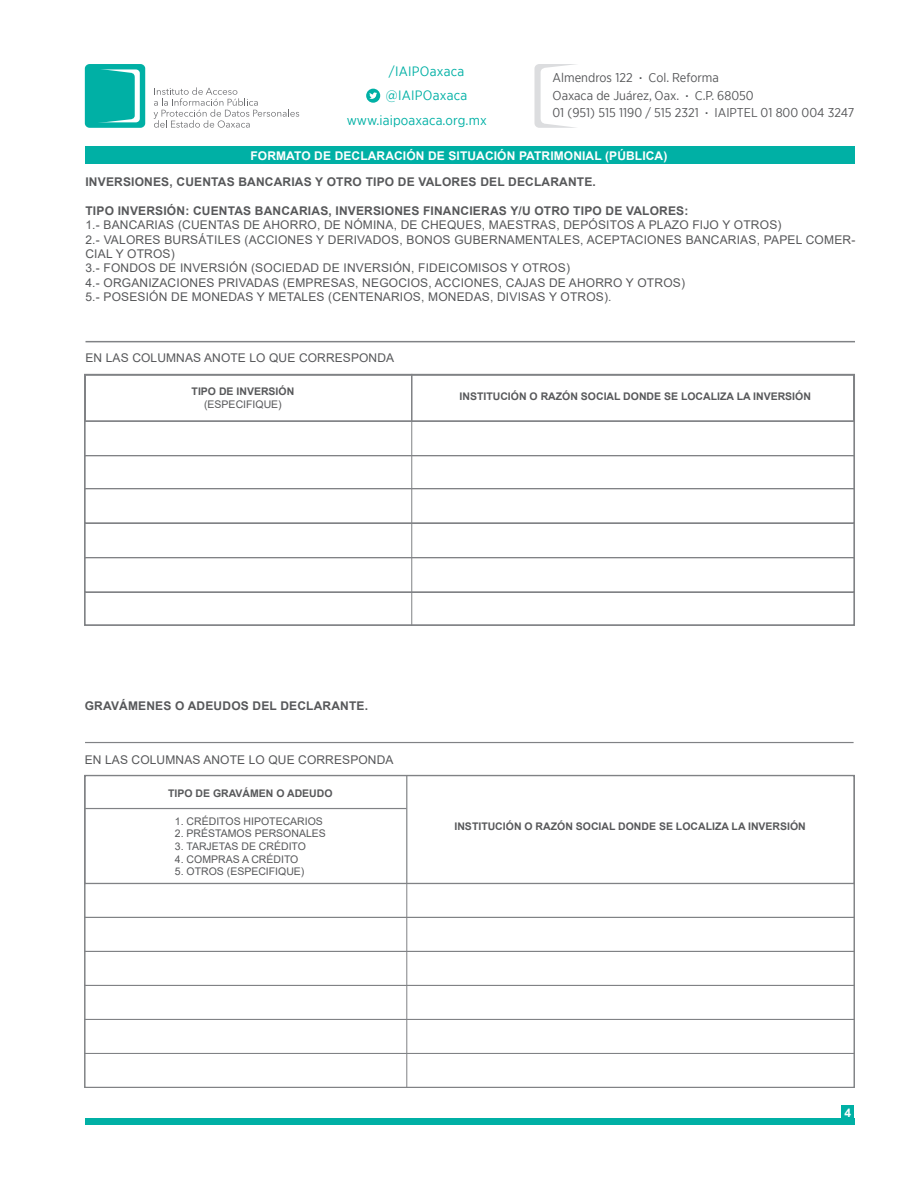
<style>
.page{position:relative;width:918px;height:1188px;background:#fff}
.page>*{position:absolute;margin:0;border:0;box-sizing:border-box;transform-origin:0 0}
.t1{font:13.5px/24.3px "Gotham Narrow";letter-spacing:.015em;color:#00b0a5}
.t2{font:12.75px/17.2px "Gotham Narrow";color:#57585a}
.t3{font:12px/14.4px "Arial";letter-spacing:.015em;color:#57585a}
.t4{font:700 12px "Arial";letter-spacing:.015em;color:#57585a}
.t5{font:700 12px "Arial";letter-spacing:.01em;color:#fff}
.t6{font:700 10.5px/12.6px "Arial";color:#57585a;text-align:center}
.t7{font:10.5px "Arial";color:#57585a}
.s1{font-weight:400}
</style>
<div class="page">
<div style="left:85px;top:64px;width:60px;height:64px;background:#00b0a5;border-radius:5px"></div>
<div style="left:90px;top:69px;width:50px;height:53px;background:#fff;border-radius:4px"></div>
<svg style="left:535px;top:64px;width:41px;height:64px"></svg>
<div style="left:85px;top:146px;width:769px;height:18px;background:#00b0a5"></div>
<svg style="left:154px;top:87px;width:145px;height:41px"></svg>
<div style="left:85px;top:1118px;width:769px;height:6px;background:#00b0a5"></div>
<hr style="left:86px;top:341px;width:769px;height:1px;background:#808285">
<svg style="left:84px;top:373px;width:771px;height:48px"></svg>
<hr style="left:411px;top:374px;width:2px;height:48px;background:#808285">
<svg style="left:84px;top:421px;width:771px;height:205px"></svg>
<hr style="left:412px;top:422px;width:1px;height:204px;background:#808285">
<hr style="left:85px;top:742px;width:769px;height:1px;background:#808285">
<svg style="left:84px;top:774px;width:771px;height:109px"></svg>
<svg style="left:84px;top:883px;width:771px;height:205px"></svg>
<hr style="left:406px;top:776px;width:1px;height:107px;background:#808285">
<hr style="left:407px;top:883px;width:1px;height:204px;background:#808285">
<svg style="left:90px;top:69px;width:45px;height:54px;background:#0eb4aa"></svg>
<svg style="left:366px;top:89px;width:14px;height:14px"></svg>
<div style="left:842px;top:1105px;width:12px;height:19px;background:#00b0a5"></div>
<p class="t1" style="left:389px;top:59px;width:77px">/IAIPOaxaca</p>
<p class="t1" style="left:347px;top:83px;width:142px;text-indent:39px">@IAIPOaxaca www.iaipoaxaca.org.mx</p>
<p class="t5" style="left:250px;top:147px;width:418px">FORMATO DE DECLARACIÓN DE SITUACIÓN PATRIMONIAL (PÚBLICA)</p>
<p class="t4" style="left:85px;top:173px;width:512px">INVERSIONES, CUENTAS BANCARIAS Y OTRO TIPO DE VALORES DEL DECLARANTE.</p>
<p class="t4" style="left:85px;top:202px;width:605px">TIPO INVERSIÓN: CUENTAS BANCARIAS, INVERSIONES FINANCIERAS Y/U OTRO TIPO DE VALORES:</p>
<p class="t3" style="left:85px;top:218px;width:771px">1.- BANCARIAS (CUENTAS DE AHORRO, DE NÓMINA, DE CHEQUES, MAESTRAS, DEPÓSITOS A PLAZO FIJO Y OTROS)<br>2.- VALORES BURSÁTILES (ACCIONES Y DERIVADOS, BONOS GUBERNAMENTALES, ACEPTACIONES BANCARIAS, PAPEL COMER-CIAL Y OTROS)<br>3.- FONDOS DE INVERSIÓN (SOCIEDAD DE INVERSIÓN, FIDEICOMISOS Y OTROS)<br>4.- ORGANIZACIONES PRIVADAS (EMPRESAS, NEGOCIOS, ACCIONES, CAJAS DE AHORRO Y OTROS)<br>5.- POSESIÓN DE MONEDAS Y METALES (CENTENARIOS, MONEDAS, DIVISAS Y OTROS).</p>
<p class="t2" style="left:553px;top:69px;width:303px">Almendros 122 <sup>.</sup> Col. Reforma<br>Oaxaca de Juárez, Oax. <sup>.</sup> C.P. 68050<br>01 (951) 515 1190 / 515 2321 <sup>.</sup> IAIPTEL 01 800 004 3247</p>
<p class="t3" style="left:85px;top:351px;width:310px">EN LAS COLUMNAS ANOTE LO QUE CORRESPONDA</p>
<p class="t6" style="left:192px;top:386px;width:104px">TIPO DE INVERSIÓN <span class="s1">(ESPECIFIQUE)</span></p>
<p class="t6" style="left:460px;top:390px;width:353px">INSTITUCIÓN O RAZÓN SOCIAL DONDE SE LOCALIZA LA INVERSIÓN</p>
<p class="t4" style="left:85px;top:698px;width:285px">GRAVÁMENES O ADEUDOS DEL DECLARANTE.</p>
<p class="t3" style="left:85px;top:752px;width:310px">EN LAS COLUMNAS ANOTE LO QUE CORRESPONDA</p>
<p class="t6" style="left:168px;top:787px;width:166px">TIPO DE GRAVÁMEN O ADEUDO</p>
<p class="t7" style="left:175px;top:814px;width:150px">1. CRÉDITOS HIPOTECARIOS</p>
<p class="t7" style="left:175px;top:827px;width:152px">2. PRÉSTAMOS PERSONALES</p>
<p class="t7" style="left:175px;top:839px;width:133px">3. TARJETAS DE CRÉDITO</p>
<p class="t7" style="left:175px;top:852px;width:125px">4. COMPRAS A CRÉDITO</p>
<p class="t7" style="left:175px;top:864px;width:131px">5. OTROS (ESPECIFIQUE)</p>
<p class="t6" style="left:454px;top:820px;width:353px">INSTITUCIÓN O RAZÓN SOCIAL DONDE SE LOCALIZA LA INVERSIÓN</p>
<p class="t5" style="left:844px;top:1104px;width:8px">4</p>
</div>
